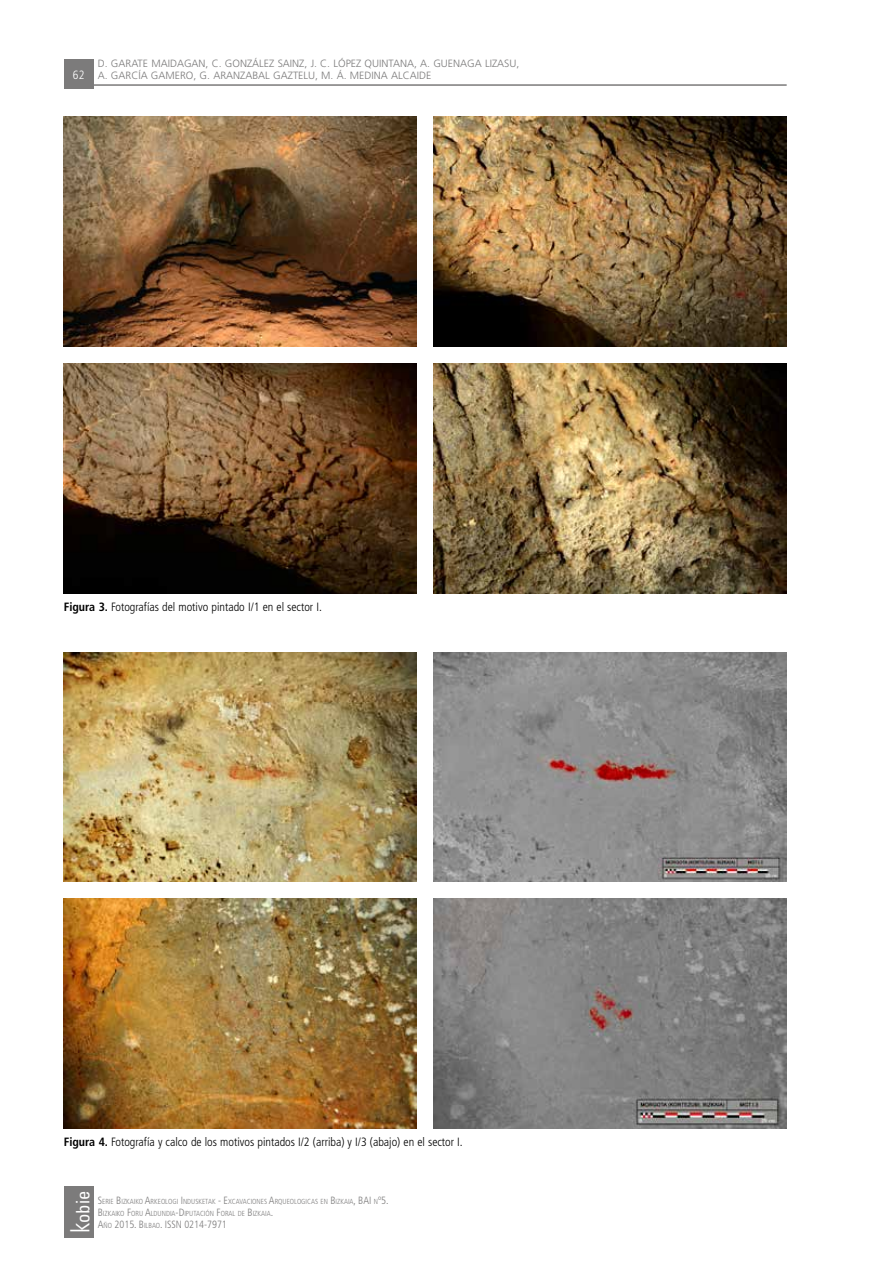
<style>
.page{position:relative;width:893px;height:1263px;background:#fff}
.page>*{position:absolute;margin:0;border:0;box-sizing:border-box;transform-origin:0 0}
.t1{font:300 condensed 26.55px "Univers";color:#fff}
.t2{font:condensed 18.6px "Univers";color:#fff}
.t3{font:300 condensed 12px "Frutiger";color:#000}
.t4{font:300 10.5px/12px "Frutiger";color:#7c7b7b}
.t5{font:300 condensed 10.5px "Frutiger";color:#7c7b7b}
.t6{font:300 condensed 7.35px/12px "Frutiger";color:#7c7b7b}
.s1{font-stretch:condensed;font-size:12px;color:#fff}
.s2{font-weight:700}
.s3{font-size:10.5px}
.s4{font-size:7.35px}
</style>
<div class="page">
<div style="left:64px;top:60px;width:30px;height:29px;background:#7c7b7b"></div>
<div style="left:64px;top:1186px;width:30px;height:51px;background:#7c7b7b"></div>
<hr style="left:94px;top:84px;width:693px;height:2px;background:#7c7b7b">
<img style="left:64px;top:117px;width:353px;height:230px">
<img style="left:434px;top:117px;width:353px;height:230px">
<img style="left:64px;top:364px;width:353px;height:229px">
<img style="left:434px;top:364px;width:353px;height:229px">
<img style="left:64px;top:652px;width:353px;height:230px">
<img style="left:434px;top:652px;width:353px;height:230px">
<img style="left:64px;top:899px;width:353px;height:229px">
<img style="left:434px;top:899px;width:353px;height:229px">
<p class="t4" style="left:73px;top:58px;width:448px;text-indent:25px">D. GARATE MAIDAGAN, C. GONZÁLEZ SAINZ, J. C. LÓPEZ QUINTANA, A. GUENAGA LIZASU,<br><span class="s1">62</span> A. GARCÍA GAMERO, G. ARANZABAL GAZTELU, M. Á. MEDINA ALCAIDE</p>
<p class="t3" style="left:64px;top:600px;width:260px"><span class="s2">Figura 3.</span> Fotografías del motivo pintado I/1 en el sector I.</p>
<p class="t3" style="left:64px;top:1135px;width:401px"><span class="s2">Figura 4.</span> Fotografía y calco de los motivos pintados I/2 (arriba) y I/3 (abajo) en el sector I.</p>
<h2 class="t2" style="left:71px;top:1223px;width:33px;rotate:-90deg">obie</h2>
<p class="t6" style="left:98px;top:1195px;width:292px"><span class="s3">S</span>ERIE <span class="s3">B</span>IZKAIKO <span class="s3">A</span>RKEOLOGI <span class="s3">I</span> NDUSKETAK <span class="s3">- E</span>XCAVACIONES <span class="s3">A</span>RQUEOLOGICAS EN <span class="s3">B</span>IZKAIA<span class="s3">, BAI</span> N<span class="s3">º5.<br>B</span>IZKAIKO <span class="s3">F</span>ORU <span class="s3">A</span>LDUNDIA<span class="s3">-D</span>IPUTACIÓN <span class="s3">F</span>ORAL DE <span class="s3">B</span>IZKAIA<span class="s3">.</span></p>
<h1 class="t1" style="left:64px;top:1233px;width:12px;rotate:-90deg">k</h1>
<p class="t5" style="left:98px;top:1218px;width:131px">A<span class="s4">ÑO</span> 2015. B<span class="s4">ILBAO</span>. ISSN 0214-7971</p>
</div>
